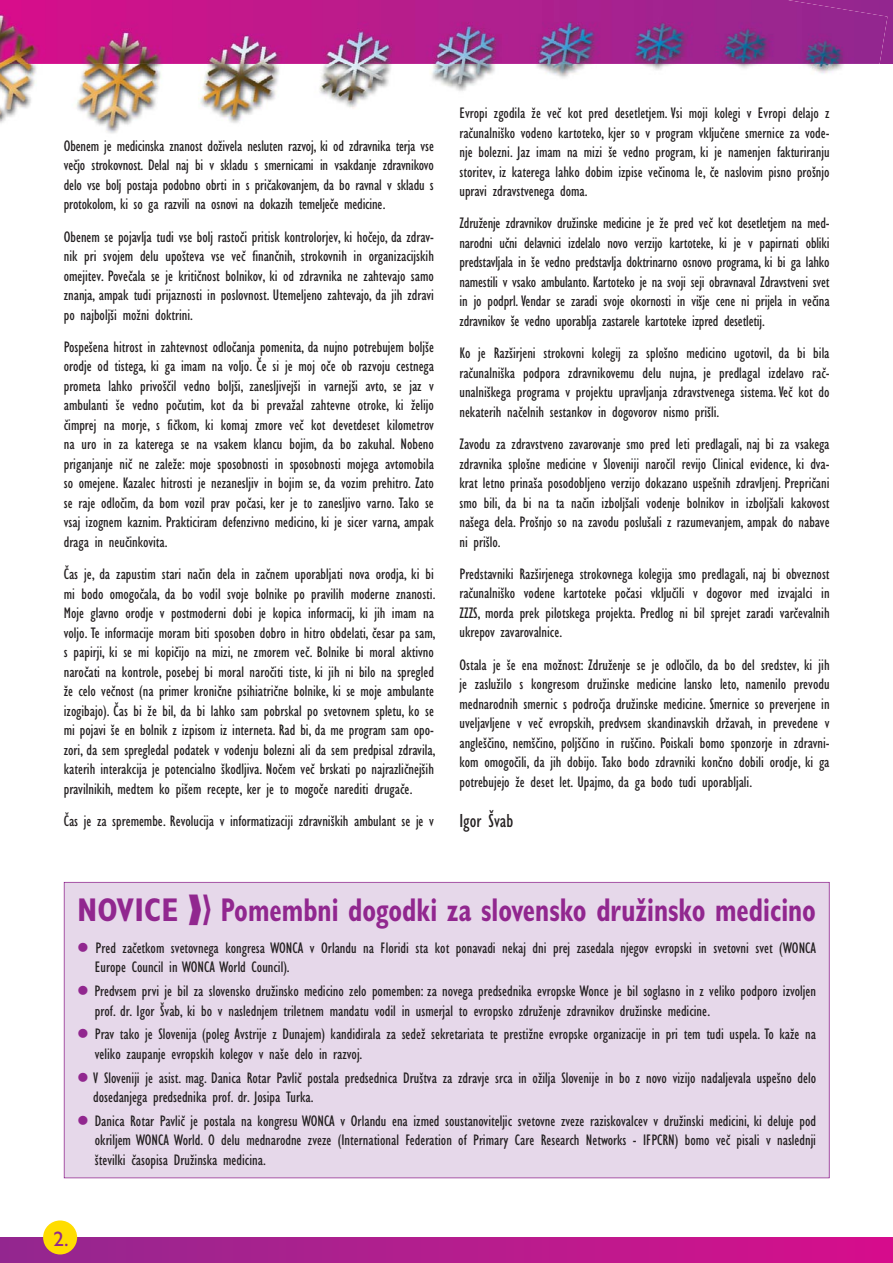
<style>
.page{position:relative;width:893px;height:1263px;background:#fff}
.page>*{position:absolute;margin:0;border:0;box-sizing:border-box;transform-origin:0 0}
.t1{font:700 condensed 33px "SS Gill Sans";color:#91278f}
.t2{font:21px "SS Gill Sans";color:#91278f}
.t3{font:condensed 19.5px "SS Gill Sans";color:#231f20}
.t4{font:condensed 15.75px/19.5px "SS Gill Sans";color:#231f20;text-align:justify}
</style>
<div class="page">
<div style="left:0;top:1238px;width:892px;height:25px;background:linear-gradient(to right,#932a8e,#d60f8c)"></div>
<div style="left:43px;top:1220px;width:34px;height:34px;background:#fd0;border-radius:50%"></div>
<svg style="left:887px;top:0;width:5px;height:64px"></svg>
<img style="left:0;top:64px;width:2px;height:59px">
<img style="left:2px;top:64px;width:842px;height:70px">
<img style="left:0;top:0;width:887px;height:64px">
<div style="left:64px;top:882px;width:765px;height:296px;background:#e6d8ea"></div>
<hr style="left:64px;top:882px;width:1px;height:296px;background:#91278f">
<hr style="left:64px;top:1178px;width:765px;height:1px;background:#91278f">
<hr style="left:828px;top:882px;width:1px;height:296px;background:#91278f">
<hr style="left:64px;top:882px;width:765px;height:1px;background:#91278f">
<p class="t4" style="left:64px;top:137px;width:371px">Obenem je medicinska znanost do`ivela nesluten razvoj, ki od zdravnika terja vse ve~jo strokovnost. Delal naj bi v skladu s smernicami in vsakdanje zdravnikovo delo vse bolj postaja podobno obrti in s pri~akovanjem, da bo ravnal v skladu s protokolom, ki so ga razvili na osnovi na dokazih temelje~e medicine.</p>
<p class="t4" style="left:64px;top:228px;width:371px">Obenem se pojavlja tudi vse bolj rasto~i pritisk kontrolorjev, ki ho~ejo, da zdrav&shy;nik pri svojem delu upo{teva vse ve~ finan~nih, strokovnih in organizacijskih omejitev. Pove~ala se je kriti~nost bolnikov, ki od zdravnika ne zahtevajo samo znanja, ampak tudi prijaznosti in poslovnost. Utemeljeno zahtevajo, da jih zdravi po najbolj{i mo`ni doktrini.</p>
<p class="t4" style="left:64px;top:339px;width:371px">Pospe{ena hitrost in zahtevnost odlo~anja pomenita, da nujno potrebujem bolj{e orodje od tistega, ki ga imam na voljo. ^e si je moj o~e ob razvoju cestnega prometa lahko privo{~il vedno bolj{i, zanesljivej{i in varnej{i avto, se jaz v ambulanti {e vedno po~utim, kot da bi preva`al zahtevne otroke, ki `elijo ~imprej na morje, s fi~kom, ki komaj zmore ve~ kot devetdeset kilometrov na uro in za katerega se na vsakem klancu bojim, da bo zakuhal. Nobeno priganjanje ni~ ne zale`e: moje sposobnosti in sposobnosti mojega avtomobila so omejene. Kazalec hitrosti je nezanesljiv in bojim se, da vozim prehitro. Zato se raje odlo~im, da bom vozil prav po~asi, ker je to zanesljivo varno. Tako se vsaj izognem kaznim. Prakticiram defenzivno medicino, ki je sicer varna, ampak draga in neu~inkovita.</p>
<p class="t4" style="left:64px;top:566px;width:373px">^as je, da zapustim stari na~in dela in za~nem uporabljati nova orodja, ki bi mi bodo omogo~ala, da bo vodil svoje bolnike po pravilih moderne znanosti.<br>Moje glavno orodje v postmoderni dobi je kopica informacij, ki jih imam na voljo. Te informacije moram biti sposoben dobro in hitro obdelati, ~esar pa sam, s papirji, ki se mi kopi~ijo na mizi, ne zmorem ve~. Bolnike bi moral aktivno naro~ati na kontrole, posebej bi moral naro~iti tiste, ki jih ni bilo na spregled `e celo ve~nost (na primer kroni~ne psihiatri~ne bolnike, ki se moje ambulante izogibajo). ^as bi `e bil, da bi lahko sam pobrskal po svetovnem spletu, ko se mi pojavi {e en bolnik z izpisom iz interneta. Rad bi, da me program sam opo&shy;zori, da sem spregledal podatek v vodenju bolezni ali da sem predpisal zdravila, katerih interakcija je potencialno {kodljiva. No~em ve~ brskati po najrazli~nej{ih pravilnikih, medtem ko pi{em recepte, ker je to mogo~e narediti druga~e.</p>
<p class="t4" style="left:64px;top:813px;width:371px">^as je za spremembe. Revolucija v informatizaciji zdravni{kih ambulant se je v</p>
<p class="t4" style="left:459px;top:105px;width:371px">Evropi zgodila `e ve~ kot pred desetletjem. Vsi moji kolegi v Evropi delajo z ra~unalni{ko vodeno kartoteko, kjer so v program vklju~ene smernice za vode&shy;nje bolezni. Jaz imam na mizi {e vedno program, ki je namenjen fakturiranju storitev, iz katerega lahko dobim izpise ve~inoma le, ~e naslovim pisno pro{njo upravi zdravstvenega doma.</p>
<p class="t4" style="left:459px;top:215px;width:371px">Zdru`enje zdravnikov dru`inske medicine je `e pred ve~ kot desetletjem na med&shy;narodni u~ni delavnici izdelalo novo verzijo kartoteke, ki je v papirnati obliki predstavljala in {e vedno predstavlja doktrinarno osnovo programa, ki bi ga lahko namestili v vsako ambulanto. Kartoteko je na svoji seji obravnaval Zdravstveni svet in jo podprl. Vendar se zaradi svoje okornosti in vi{je cene ni prijela in ve~ina zdravnikov {e vedno uporablja zastarele kartoteke izpred desetletij.</p>
<p class="t4" style="left:459px;top:345px;width:371px">Ko je Raz{irjeni strokovni kolegij za splo{no medicino ugotovil, da bi bila ra~unalni{ka podpora zdravnikovemu delu nujna, je predlagal izdelavo ra~- unalni{kega programa v projektu upravljanja zdravstvenega sistema. Ve~ kot do nekaterih na~elnih sestankov in dogovorov nismo pri{li.</p>
<p class="t4" style="left:459px;top:436px;width:371px">Zavodu za zdravstveno zavarovanje smo pred leti predlagali, naj bi za vsakega zdravnika splo{ne medicine v Sloveniji naro~il revijo Clinical evidence, ki dva&shy;krat letno prina{a posodobljeno verzijo dokazano uspe{nih zdravljenj. Prepri~ani smo bili, da bi na ta na~in izbolj{ali vodenje bolnikov in izbolj{ali kakovost na{ega dela. Pro{njo so na zavodu poslu{ali z razumevanjem, ampak do nabave ni pri{lo.</p>
<p class="t4" style="left:459px;top:565px;width:371px">Predstavniki Raz{irjenega strokovnega kolegija smo predlagali, naj bi obveznost ra~unalni{ko vodene kartoteke po~asi vklju~ili v dogovor med izvajalci in ZZZS, morda prek pilotskega projekta. Predlog ni bil sprejet zaradi var~evalnih ukrepov zavarovalnice.</p>
<p class="t4" style="left:459px;top:656px;width:371px">Ostala je {e ena mo`nost: Zdru`enje se je odlo~ilo, da bo del sredstev, ki jih je zaslu`ilo s kongresom dru`inske medicine lansko leto, namenilo prevodu mednarodnih smernic s podro~ja dru`inske medicine. Smernice so preverjene in uveljavljene v ve~ evropskih, predvsem skandinavskih dr`avah, in prevedene v angle{~ino, nem{~ino, polj{~ino in ru{~ino. Poiskali bomo sponzorje in zdravni&shy;kom omogo~ili, da jih dobijo. Tako bodo zdravniki kon~no dobili orodje, ki ga potrebujejo `e deset let. Upajmo, da ga bodo tudi uporabljali.</p>
<p class="t3" style="left:459px;top:814px;width:55px">Igor [vab</p>
<h1 class="t1" style="left:77px;top:898px;width:740px">NOVICE ❱❭ Pomembni dogodki za slovensko družinsko medicino</h1>
<p class="t4" style="left:95px;top:939px;width:722px">Pred za~etkom svetovnega kongresa WONCA v Orlandu na Floridi sta kot ponavadi nekaj dni prej zasedala njegov evropski in svetovni svet (WONCA<br>Europe Council in WONCA World Council).</p>
<p class="t4" style="left:94px;top:983px;width:723px">Predvsem prvi je bil za slovensko družinsko medicino zelo pomemben: za novega predsednika evropske Wonce je bil soglasno in z veliko podporo izvoljen prof. dr. Igor Švab, ki bo v naslednjem triletnem mandatu vodil in usmerjal to evropsko združenje zdravnikov družinske medicine.</p>
<p class="t4" style="left:95px;top:1026px;width:722px">Prav tako je Slovenija (poleg Avstrije z Dunajem) kandidirala za sedež sekretariata te prestižne evropske organizacije in pri tem tudi uspela. To kaže na veliko zaupanje evropskih kolegov v na{e delo in razvoj.</p>
<p class="t4" style="left:93px;top:1069px;width:724px">V Sloveniji je asist. mag. Danica Rotar Pavli~ postala predsednica Dru{tva za zdravje srca in ožilja Slovenije in bo z novo vizijo nadaljevala uspe{no delo dosedanjega predsednika prof. dr. Josipa Turka.</p>
<p class="t4" style="left:95px;top:1112px;width:722px">Danica Rotar Pavli~ je postala na kongresu WONCA v Orlandu ena izmed soustanoviteljic svetovne zveze raziskovalcev v družinski medicini, ki deluje pod okriljem WONCA World. O delu mednarodne zveze (International Federation of Primary Care Research Networks - IFPCRN) bomo ve~ pisali v naslednji {tevilki ~asopisa Družinska medicina.</p>
<h2 class="t2" style="left:54px;top:1231px;width:17px">2.</h2>
</div>
